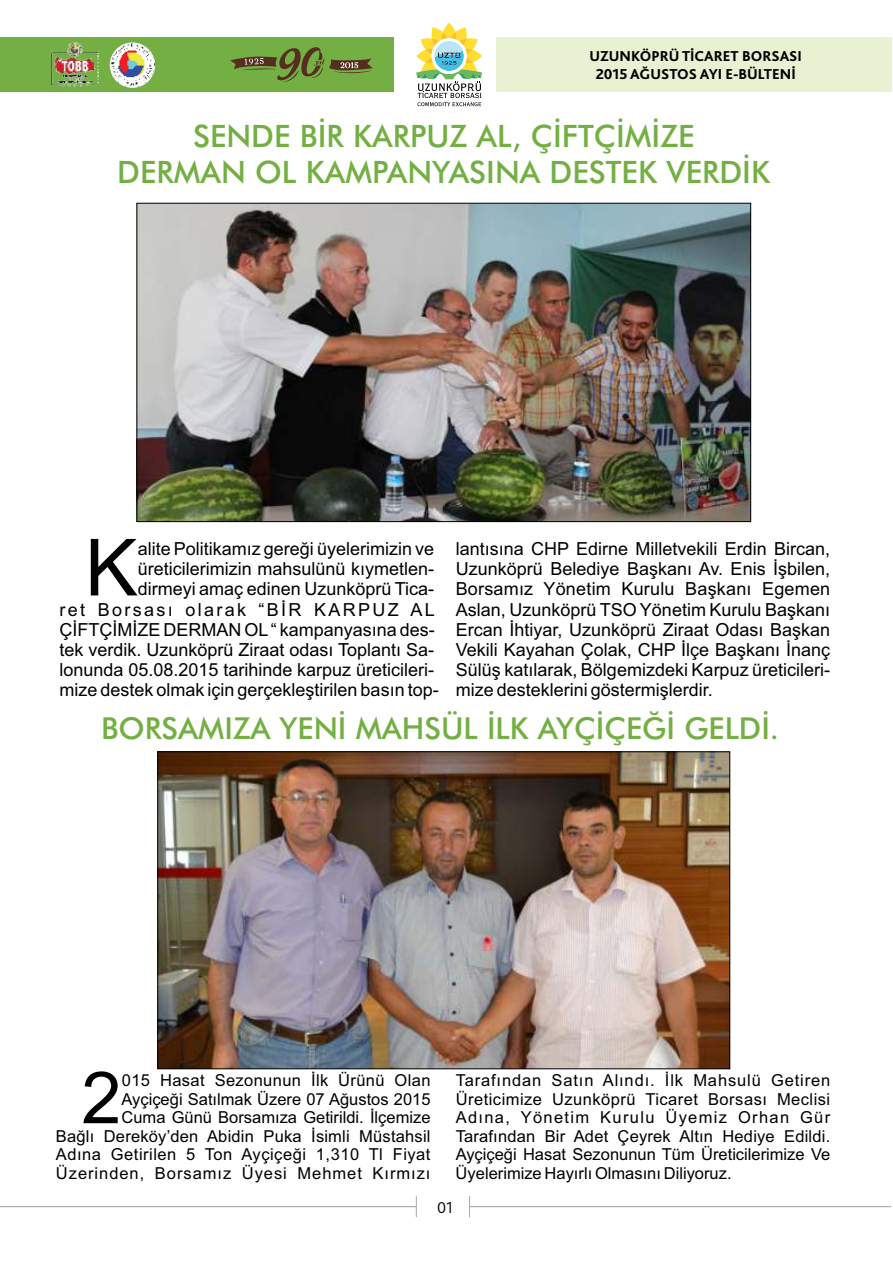
<style>
.page{position:relative;width:893px;height:1263px;background:#fff}
.page>*{position:absolute;margin:0;border:0;box-sizing:border-box;transform-origin:0 0}
.t1{font:78.9px "Arial";color:#000}
.t2{font:72px "Arial";color:#000}
.t3{font:500 30.9px/36px "Futura BT";color:#73af42;text-align:center}
.t4{font:500 30.3px "Futura BT";color:#73af42}
.t5{font:18px/20.1px "Arial";color:#000;text-align:right}
.t6{font:16.5px/18.5px "Arial";letter-spacing:.01em;color:#000;text-align:right}
.t7{font:300 16.5px "Bliss 2";color:#000}
.t8{font:800 15px/17.9px "Bliss 2";color:#000;text-align:center}
</style>
<div class="page">
<div style="left:0;top:37px;width:394px;height:55px;background:#73af42"></div>
<div style="left:496px;top:37px;width:395px;height:55px;background:#e8f1d1"></div>
<svg style="left:416px;top:23px;width:66px;height:84px"></svg>
<svg style="left:0;top:1196px;width:417px;height:22px"></svg>
<svg style="left:469px;top:1196px;width:423px;height:22px"></svg>
<img style="left:51px;top:42px;width:48px;height:45px">
<svg style="left:110px;top:42px;width:45px;height:46px"></svg>
<img style="left:110px;top:43px;width:45px;height:44px;border-radius:50%">
<svg style="left:230px;top:47px;width:143px;height:35px"></svg>
<img style="left:139px;top:205px;width:610px;height:315px">
<img style="left:160px;top:754px;width:568px;height:313px">
<p class="t8" style="left:590px;top:47px;width:214px">UZUNKÖPRÜ TİCARET BORSASI<br>2015 AĞUSTOS AYI E-BÜLTENİ</p>
<h3 class="t3" style="left:117px;top:121px;width:654px">SENDE BİR KARPUZ AL, ÇİFTÇİMİZE<br>DERMAN OL KAMPANYASINA DESTEK VERDİK</h3>
<h1 class="t1" style="left:85px;top:538px;width:54px">K</h1>
<p class="t5" style="left:138px;top:540px;width:298px">alite Politikamız gereği üyelerimizin ve</p>
<p class="t5" style="left:60px;top:561px;width:381px">üreticilerimizin mahsulünü kıymetlen-<br>dirmeyi amaç edinen Uzunköprü Tica-<br>ret Borsası olarak “BİR KARPUZ AL ÇİFTÇİMİZE DERMAN OL“ kampanyasına des&shy;tek verdik. Uzunköprü Ziraat odası Toplantı Sa&shy;lonunda 05.08.2015 tarihinde karpuz üreticileri&shy;mize destek olmak için gerçekleştirilen basın top-</p>
<p class="t5" style="left:456px;top:540px;width:376px;text-align:justify">lantısına CHP Edirne Milletvekili Erdin Bircan, Uzunköprü Belediye Başkanı Av. Enis İşbilen, Borsamız Yönetim Kurulu Başkanı Egemen Aslan, Uzunköprü TSO Yönetim Kurulu Başkanı Ercan İhtiyar, Uzunköprü Ziraat Odası Başkan Vekili Kayahan Çolak, CHP İlçe Başkanı İnanç Sülüş katılarak, Bölgemizdeki Karpuz üreticileri&shy;mize desteklerini göstermişlerdir.</p>
<h3 class="t4" style="left:101px;top:715px;width:679px">BORSAMIZA YENİ MAHSÜL İLK AYÇİÇEĞİ GELDİ.</h3>
<h2 class="t2" style="left:81px;top:1071px;width:42px">2</h2>
<p class="t6" style="left:122px;top:1073px;width:310px">015 Hasat Sezonunun İlk Ürünü Olan</p>
<p class="t6" style="left:56px;top:1091px;width:376px">Ayçiçeği Satılmak Üzere 07 Ağustos 2015<br>Cuma Günü Borsamıza Getirildi. İlçemize<br>Bağlı Dereköy’den Abidin Puka İsimli Müstahsil Adına Getirilen 5 Ton Ayçiçeği 1,310 Tl Fiyat Üzerinden, Borsamız Üyesi Mehmet Kırmızı</p>
<p class="t6" style="left:456px;top:1073px;width:376px;text-align:justify">Tarafından Satın Alındı. İlk Mahsulü Getiren Üreticimize Uzunköprü Ticaret Borsası Meclisi Adına, Yönetim Kurulu Üyemiz Orhan Gür Tarafından Bir Adet Çeyrek Altın Hediye Edildi.<br>Ayçiçeği Hasat Sezonunun Tüm Üreticilerimize Ve Üyelerimize Hayırlı Olmasını Diliyoruz.</p>
<p class="t7" style="left:437px;top:1198px;width:17px">01</p>
</div>
